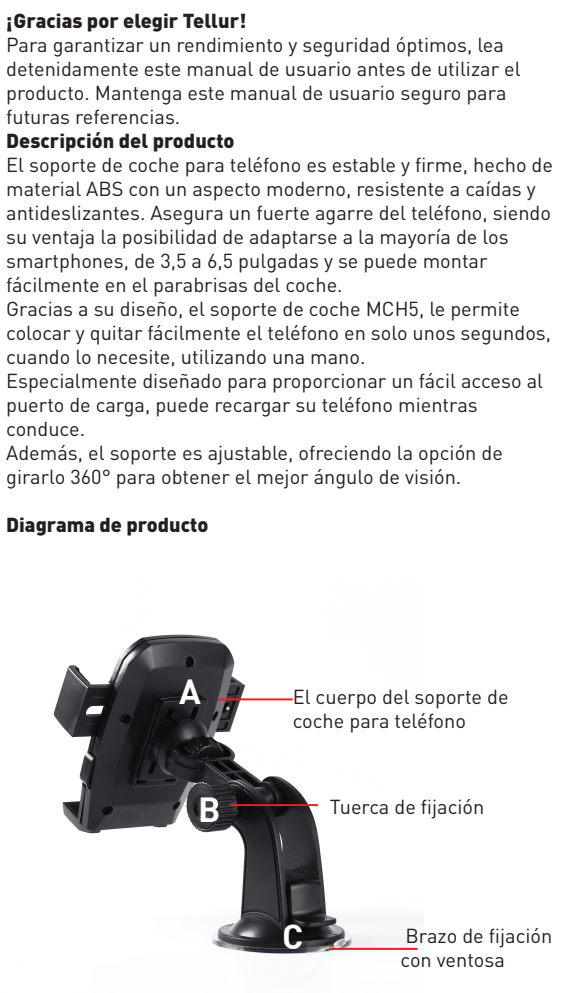
<style>
.page{position:relative;width:567px;height:993px;background:#fff}
.page>*{position:absolute;margin:0;border:0;box-sizing:border-box;transform-origin:0 0}
.t1{font:34px "DIN Bold";color:#fff}
.t2{font:20px/24px "DIN Pro";color:#231f20}
.t3{font:900 20px "DIN Pro";color:#231f20}
</style>
<div class="page">
<img style="left:53px;top:634px;width:370px;height:320px">
<hr style="left:218px;top:698px;width:75px;height:2px;background:#ee1d23">
<hr style="left:230px;top:803px;width:88px;height:2px;background:#ee1d23">
<hr style="left:330px;top:947px;width:87px;height:2px;background:#ee1d23">
<p class="t3" style="left:6px;top:7px;width:242px">¡Gracias por elegir Tellur!</p>
<p class="t2" style="left:6px;top:32px;width:516px">Para garantizar un rendimiento y seguridad óptimos, lea detenidamente este manual de usuario antes de utilizar el producto. Mantenga este manual de usuario seguro para futuras referencias.</p>
<p class="t3" style="left:6px;top:127px;width:230px">Descripción del producto</p>
<p class="t2" style="left:6px;top:152px;width:548px">El soporte de coche para teléfono es estable y firme, hecho de material ABS con un aspecto moderno, resistente a caídas y antideslizantes. Asegura un fuerte agarre del teléfono, siendo su ventaja la posibilidad de adaptarse a la mayoría de los smartphones, de 3,5 a 6,5 pulgadas y se puede montar fácilmente en el parabrisas del coche.<br>Gracias a su diseño, el soporte de coche MCH5, le permite colocar y quitar fácilmente el teléfono en solo unos segundos, cuando lo necesite, utilizando una mano.<br>Especialmente diseñado para proporcionar un fácil acceso al puerto de carga, puede recargar su teléfono mientras conduce.<br>Además, el soporte es ajustable, ofreciendo la opción de girarlo 360° para obtener el mejor ángulo de visión.</p>
<p class="t3" style="left:6px;top:511px;width:204px">Diagrama de producto</p>
<h1 class="t1" style="left:179px;top:669px;width:23px">A</h1>
<h1 class="t1" style="left:198px;top:787px;width:24px">B</h1>
<p class="t2" style="left:293px;top:684px;width:217px">El cuerpo del soporte de coche para teléfono</p>
<p class="t2" style="left:330px;top:793px;width:156px">Tuerca de fijación</p>
<h1 class="t1" style="left:282px;top:914px;width:23px">C</h1>
<p class="t2" style="left:401px;top:922px;width:153px">Brazo de fijación con ventosa</p>
</div>
